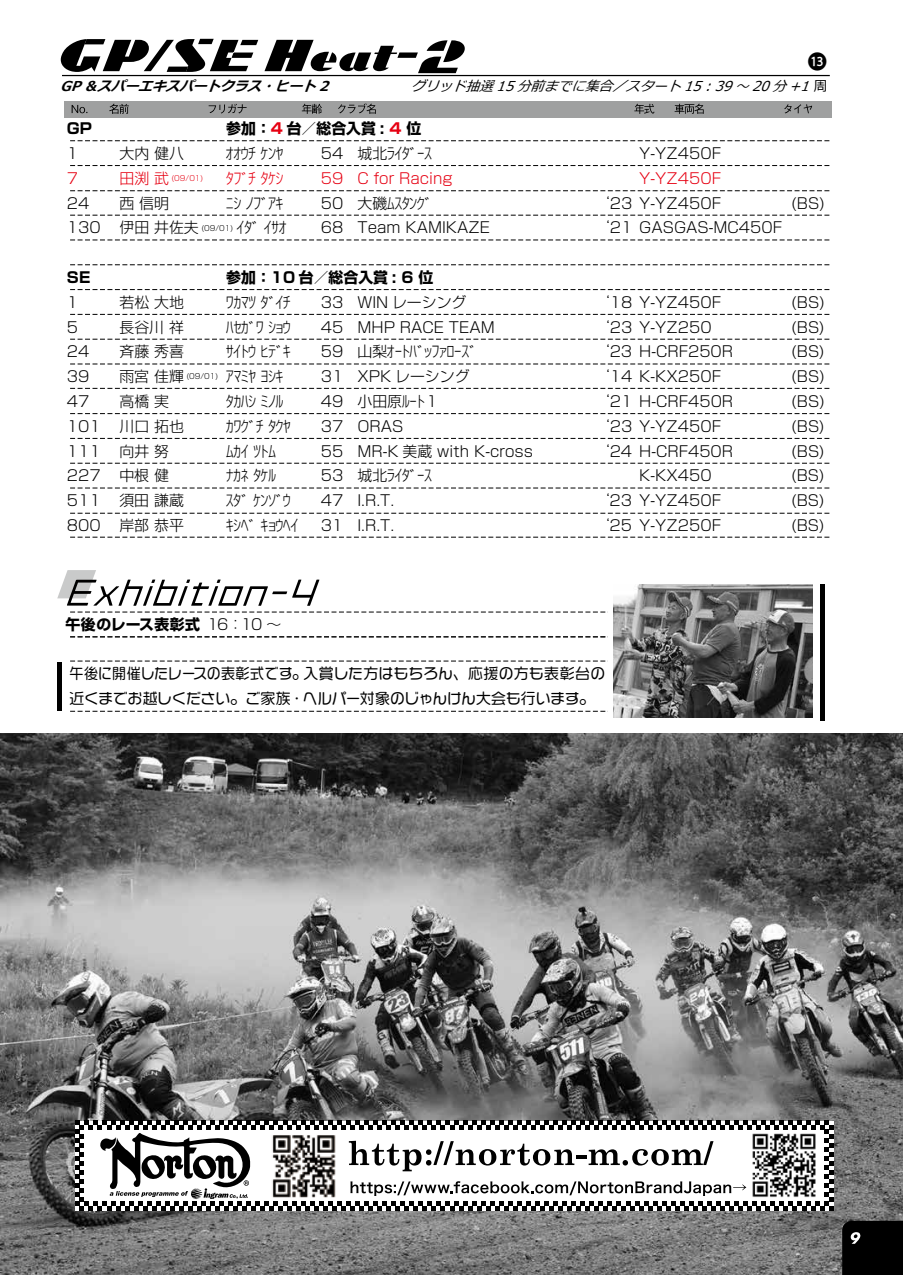
<style>
.page{position:relative;width:903px;height:1275px;background:#fff}
.page>*{position:absolute;margin:0;border:0;box-sizing:border-box;transform-origin:0 0}
.t1{font:200 19.78px "Koz Go Pr 6 N";color:#000}
.t2{font:300 14.88px "Shin Go Pro";color:#000}
.t3{font:14.88px/24.8px "VDL Logo Maru Regular";color:#000;scale:.94 1}
.t4{font:700 14.88px "Shin Go Pro";color:#000}
.t5{font:300 14.88px "Shin Go Pro";color:#e60012}
.t6{font:700 14.88px "Shin Go Pro";letter-spacing:.02em;color:#000}
.t7{font:italic 13.65px "Meiryo";color:#000}
.t8{font:italic 700 13.65px "Meiryo";color:#000}
.t9{font:300 7.52px "Shin Go Pro";color:#e60012}
.s1{font-weight:400}
.s2{font-style:normal}
.s3{color:#e60012}
.s4{font-size:14.88px}
.s5{font-weight:300}
</style>
<div class="page">
<svg style="left:70px;top:140px;width:759px;height:1px"></svg>
<svg style="left:70px;top:165px;width:759px;height:1px"></svg>
<svg style="left:70px;top:215px;width:759px;height:1px"></svg>
<svg style="left:70px;top:190px;width:759px;height:1px"></svg>
<svg style="left:70px;top:240px;width:759px;height:1px"></svg>
<svg style="left:70px;top:264px;width:759px;height:1px"></svg>
<svg style="left:70px;top:289px;width:759px;height:1px"></svg>
<svg style="left:70px;top:314px;width:759px;height:1px"></svg>
<svg style="left:70px;top:339px;width:759px;height:1px"></svg>
<svg style="left:70px;top:364px;width:759px;height:1px"></svg>
<svg style="left:70px;top:413px;width:759px;height:1px"></svg>
<svg style="left:70px;top:388px;width:759px;height:1px"></svg>
<svg style="left:70px;top:438px;width:759px;height:1px"></svg>
<svg style="left:70px;top:463px;width:759px;height:1px"></svg>
<svg style="left:70px;top:488px;width:759px;height:1px"></svg>
<svg style="left:70px;top:537px;width:759px;height:1px"></svg>
<svg style="left:70px;top:513px;width:759px;height:1px"></svg>
<svg style="left:70px;top:612px;width:536px;height:1px"></svg>
<svg style="left:70px;top:711px;width:536px;height:1px"></svg>
<svg style="left:70px;top:637px;width:536px;height:1px"></svg>
<svg style="left:70px;top:661px;width:536px;height:1px"></svg>
<img style="left:613px;top:606px;width:199px;height:111px">
<img style="left:0;top:734px;width:903px;height:541px">
<div style="left:842px;top:1221px;width:61px;height:54px;background:#000"></div>
<div style="left:64px;top:101px;width:768px;height:16px;background:#9fa0a0"></div>
<hr style="left:57px;top:662px;width:4px;height:49px;background:#000">
<div style="left:820px;top:584px;width:5px;height:136px;background:#000"></div>
<hr style="left:62px;top:75px;width:768px;height:1px;background:#000">
<svg style="left:71px;top:103px;width:741px;height:11px"></svg>
<svg style="left:61px;top:39px;width:404px;height:34px"></svg>
<svg style="left:57px;top:570px;width:756px;height:36px"></svg>
<svg style="left:70px;top:1120px;width:763px;height:90px"></svg>
<h1 class="t1" style="left:807px;top:51px;width:21px">⓭</h1>
<p class="t8" style="left:60px;top:79px;width:305px">GP ＆スパーエキスパートクラス・ヒート 2<span class="s1">　　</span></p>
<p class="t7" style="left:411px;top:79px;width:418px">グリッド抽選 15 分前までに集合／スタート 15：39 〜 20 分 +1 <span class="s2">周</span></p>
<p class="t4" style="left:67px;top:117px;width:27px">GP</p>
<p class="t4" style="left:226px;top:117px;width:197px">参加：<span class="s3">4</span> 台／総合入賞 : <span class="s3">4</span> 位</p>
<p class="t2" style="left:67px;top:141px;width:13px">1</p>
<p class="t2" style="left:119px;top:141px;width:66px">大内 健八</p>
<p class="t2" style="left:226px;top:141px;width:59px">ｵｵｳﾁ ｹﾝﾔ</p>
<p class="t2" style="left:321px;top:141px;width:113px">54 城北ﾗｲﾀﾞｰｽ</p>
<p class="t2" style="left:639px;top:141px;width:83px">Y-YZ450F</p>
<p class="t5" style="left:67px;top:166px;width:13px">7</p>
<p class="t9" style="left:119px;top:172px;width:85px"><span class="s4">田渕 武</span> (09/01)</p>
<p class="t5" style="left:226px;top:166px;width:59px">ﾀﾌﾞﾁ ﾀｹｼ</p>
<p class="t5" style="left:321px;top:166px;width:133px">59 C for Racing</p>
<p class="t5" style="left:639px;top:166px;width:83px">Y-YZ450F</p>
<p class="t2" style="left:67px;top:191px;width:24px">24</p>
<p class="t2" style="left:119px;top:191px;width:51px">西 信明</p>
<p class="t2" style="left:226px;top:191px;width:59px">ﾆｼ ﾉﾌﾞｱｷ</p>
<p class="t2" style="left:321px;top:191px;width:113px">50 大磯ﾑｽﾀﾝｸﾞ</p>
<p class="t2" style="left:595px;top:191px;width:128px">‘23 Y-YZ450F</p>
<p class="t2" style="left:791px;top:191px;width:35px">(BS)</p>
<p class="t2" style="left:67px;top:215px;width:35px">130</p>
<p class="t2" style="left:119px;top:215px;width:169px">伊田 井佐夫 <sup>(09/01)</sup> ｲﾀﾞ ｲｻｵ</p>
<p class="t2" style="left:321px;top:215px;width:171px">68 Team KAMIKAZE</p>
<p class="t2" style="left:595px;top:215px;width:189px">‘21 GASGAS-MC450F</p>
<p class="t4" style="left:67px;top:266px;width:25px">SE</p>
<p class="t4" style="left:226px;top:266px;width:209px">参加：10 台／総合入賞 : 6 位</p>
<p class="t2" style="left:67px;top:290px;width:13px">1</p>
<p class="t2" style="left:119px;top:290px;width:66px">若松 大地</p>
<p class="t2" style="left:226px;top:290px;width:66px">ﾜｶﾏﾂ ﾀﾞｲﾁ</p>
<p class="t2" style="left:321px;top:290px;width:147px">33 WIN レーシング</p>
<p class="t2" style="left:595px;top:290px;width:128px">‘18 Y-YZ450F</p>
<p class="t2" style="left:791px;top:290px;width:35px">(BS)</p>
<p class="t2" style="left:67px;top:315px;width:13px">5</p>
<p class="t2" style="left:119px;top:315px;width:66px">長谷川 祥</p>
<p class="t2" style="left:226px;top:315px;width:66px">ﾊｾｶﾞﾜ ｼｮｳ</p>
<p class="t2" style="left:321px;top:315px;width:175px">45 MHP RACE TEAM</p>
<p class="t2" style="left:595px;top:315px;width:118px">‘23 Y-YZ250</p>
<p class="t2" style="left:791px;top:315px;width:35px">(BS)</p>
<p class="t2" style="left:67px;top:340px;width:24px">24</p>
<p class="t2" style="left:119px;top:340px;width:66px">斉藤 秀喜</p>
<p class="t2" style="left:226px;top:340px;width:66px">ｻｲﾄｳ ﾋﾃﾞｷ</p>
<p class="t2" style="left:321px;top:340px;width:157px">59 山梨ｵｰﾄﾊﾞｯﾌｧﾛｰｽﾞ</p>
<p class="t2" style="left:595px;top:340px;width:140px">‘23 H-CRF250R</p>
<p class="t2" style="left:791px;top:340px;width:35px">(BS)</p>
<p class="t2" style="left:67px;top:364px;width:24px">39</p>
<p class="t2" style="left:119px;top:364px;width:165px">雨宮 佳輝 <sup>(09/01)</sup> ｱﾏﾐﾔ ﾖｼｷ</p>
<p class="t2" style="left:321px;top:364px;width:150px">31 XPK レーシング</p>
<p class="t2" style="left:595px;top:364px;width:128px">‘14 K-KX250F</p>
<p class="t2" style="left:791px;top:364px;width:35px">(BS)</p>
<p class="t2" style="left:67px;top:389px;width:24px">47</p>
<p class="t2" style="left:119px;top:389px;width:51px">高橋 実</p>
<p class="t2" style="left:226px;top:389px;width:59px">ﾀｶﾊｼ ﾐﾉﾙ</p>
<p class="t2" style="left:321px;top:389px;width:120px">49 小田原ﾙｰﾄ１</p>
<p class="t2" style="left:595px;top:389px;width:140px">‘21 H-CRF450R</p>
<p class="t2" style="left:791px;top:389px;width:35px">(BS)</p>
<p class="t2" style="left:67px;top:414px;width:35px">101</p>
<p class="t2" style="left:119px;top:414px;width:66px">川口 拓也</p>
<p class="t2" style="left:226px;top:414px;width:66px">ｶﾜｸﾞﾁ ﾀｸﾔ</p>
<p class="t2" style="left:321px;top:414px;width:84px">37 ORAS</p>
<p class="t2" style="left:595px;top:414px;width:128px">‘23 Y-YZ450F</p>
<p class="t2" style="left:791px;top:414px;width:35px">(BS)</p>
<p class="t2" style="left:67px;top:439px;width:35px">111</p>
<p class="t2" style="left:119px;top:439px;width:51px">向井 努</p>
<p class="t2" style="left:226px;top:439px;width:51px">ﾑｶｲ ﾂﾄﾑ</p>
<p class="t2" style="left:321px;top:439px;width:214px">55 MR-K 美蔵 with K-cross</p>
<p class="t2" style="left:595px;top:439px;width:140px">‘24 H-CRF450R</p>
<p class="t2" style="left:791px;top:439px;width:35px">(BS)</p>
<p class="t2" style="left:67px;top:464px;width:35px">227</p>
<p class="t2" style="left:119px;top:464px;width:51px">中根 健</p>
<p class="t2" style="left:226px;top:464px;width:51px">ﾅｶﾈ ﾀｹﾙ</p>
<p class="t2" style="left:321px;top:464px;width:113px">53 城北ﾗｲﾀﾞｰｽ</p>
<p class="t2" style="left:639px;top:464px;width:74px">K-KX450</p>
<p class="t2" style="left:791px;top:464px;width:35px">(BS)</p>
<p class="t2" style="left:67px;top:488px;width:35px">511</p>
<p class="t2" style="left:119px;top:488px;width:66px">須田 謙蔵</p>
<p class="t2" style="left:226px;top:488px;width:66px">ｽﾀﾞ ｹﾝｿﾞｳ</p>
<p class="t2" style="left:321px;top:488px;width:75px">47 I.R.T.</p>
<p class="t2" style="left:595px;top:488px;width:128px">‘23 Y-YZ450F</p>
<p class="t2" style="left:791px;top:488px;width:35px">(BS)</p>
<p class="t2" style="left:67px;top:513px;width:35px">800</p>
<p class="t2" style="left:119px;top:513px;width:66px">岸部 恭平</p>
<p class="t2" style="left:226px;top:513px;width:73px">ｷｼﾍﾞ ｷｮｳﾍｲ</p>
<p class="t2" style="left:321px;top:513px;width:75px">31 I.R.T.</p>
<p class="t2" style="left:595px;top:513px;width:128px">‘25 Y-YZ250F</p>
<p class="t2" style="left:791px;top:513px;width:35px">(BS)</p>
<p class="t6" style="left:65px;top:612px;width:217px">午後のレース表彰式 <span class="s5">16：10 〜</span></p>
<p class="t3" style="left:69px;top:660px;width:571px">午後に開催したレースの表彰式です。入賞した方はもちろん、応援の方も表彰台の近くまでお越しください。ご家族・ヘルパー対象のじゃんけん大会も行います。</p>
</div>
